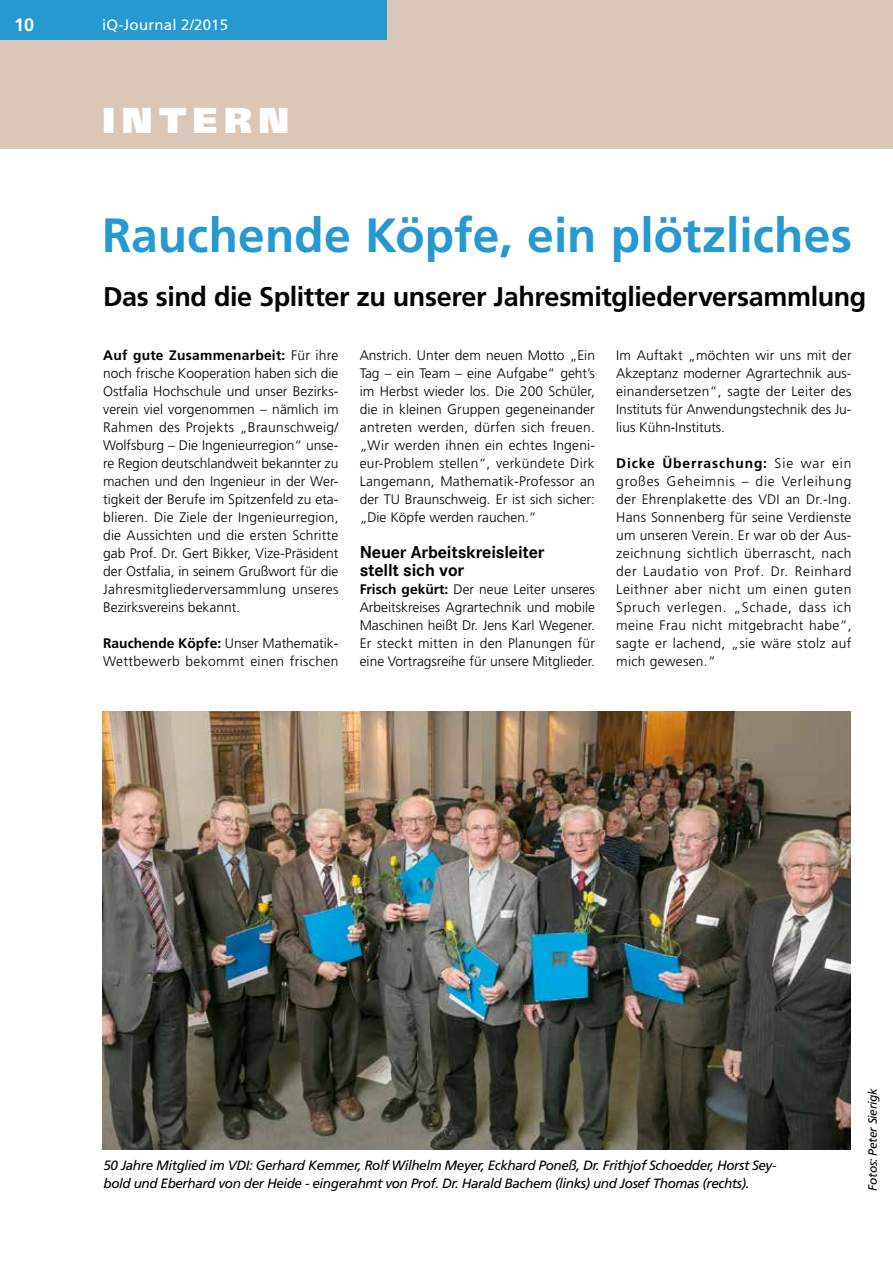
<style>
.page{position:relative;width:893px;height:1263px;background:#fff}
.page>*{position:absolute;margin:0;border:0;box-sizing:border-box;transform-origin:0 0}
.t1{font:700 48px "Frutiger";color:#2699d1}
.t2{font:900 36px "Frutiger";letter-spacing:.18em;color:#fff}
.t3{font:700 27px "Frutiger";letter-spacing:-.015em;color:#000}
.t4{font:700 18px/18px "Corporate S";letter-spacing:-.01em;color:#000}
.t5{font:700 18px "Frutiger";color:#fff}
.t6{font:15px "Frutiger";letter-spacing:.015em;color:#fff}
.t7{font:300 13.8px/18px "Frutiger";color:#000;text-align:justify}
.t8{font:300 13.8px/18px "Frutiger";letter-spacing:.025em;color:#000}
.t9{font:italic 13.5px/18px "Frutiger";letter-spacing:-.03em;color:#000}
.t10{font:italic 12px "Frutiger";letter-spacing:-.02em;color:#000}
.s1{font-weight:700}
</style>
<div class="page">
<div style="left:0;top:0;width:893px;height:149px;background:#dbc7b7"></div>
<div style="left:0;top:0;width:387px;height:39px;background:#2699d1"></div>
<img style="left:102px;top:711px;width:748px;height:439px">
<h3 class="t5" style="left:14px;top:14px;width:22px">10</h3>
<p class="t6" style="left:102px;top:16px;width:128px">iQ-Journal 2/2015</p>
<h2 class="t2" style="left:102px;top:99px;width:189px">INTERN</h2>
<h1 class="t1" style="left:102px;top:207px;width:751px">Rauchende Köpfe, ein plötzliches</h1>
<h3 class="t3" style="left:103px;top:281px;width:765px">Das sind die Splitter zu unserer Jahresmitgliederversammlung</h3>
<p class="t7" style="left:103px;top:346px;width:237px"><span class="s1">Auf gute Zusammenarbeit:</span> Für ihre noch frische Kooperation haben sich die Ostfalia Hochschule und unser Bezirks&shy;verein viel vorgenommen – nämlich im Rahmen des Projekts „Braunschweig/ Wolfsburg – Die Ingenieurregion“ unse&shy;re Region deutschlandweit bekannter zu machen und den Ingenieur in der Wer&shy;tigkeit der Berufe im Spitzenfeld zu eta&shy;blieren. Die Ziele der Ingenieurregion, die Aussichten und die ersten Schritte gab Prof. Dr. Gert Bikker, Vize-Präsident der Ostfalia, in seinem Grußwort für die Jahresmitgliederversammlung unseres Bezirksvereins bekannt.</p>
<p class="t8" style="left:103px;top:634px;width:237px"><span class="s1">Rauchende Köpfe:</span> Unser Mathematik-<br>Wettbewerb bekommt einen frischen</p>
<p class="t7" style="left:360px;top:346px;width:237px">Anstrich. Unter dem neuen Motto „Ein Tag – ein Team – eine Aufgabe“ geht’s im Herbst wieder los. Die 200 Schüler, die in kleinen Gruppen gegeneinander antreten werden, dürfen sich freuen. „Wir werden ihnen ein echtes Ingeni&shy;eur-Problem stellen“, verkündete Dirk Langemann, Mathematik-Professor an der TU Braunschweig. Er ist sich sicher: „Die Köpfe werden rauchen.“</p>
<h3 class="t4" style="left:360px;top:543px;width:186px">Neuer Arbeitskreisleiter stellt sich vor</h3>
<p class="t7" style="left:360px;top:580px;width:237px"><span class="s1">Frisch gekürt:</span> Der neue Leiter unseres Arbeitskreises Agrartechnik und mobile Maschinen heißt Dr. Jens Karl Wegener.<br>Er steckt mitten in den Planungen für eine Vortragsreihe für unsere Mitglieder.</p>
<p class="t7" style="left:616px;top:346px;width:237px">Im Auftakt „möchten wir uns mit der Akzeptanz moderner Agrartechnik aus&shy;einandersetzen“, sagte der Leiter des Instituts für Anwendungstechnik des Ju&shy;lius Kühn-Instituts.</p>
<p class="t7" style="left:616px;top:454px;width:237px"><span class="s1">Dicke Überraschung:</span> Sie war ein großes Geheimnis – die Verleihung der Ehrenplakette des VDI an Dr.-Ing.<br>Hans Sonnenberg für seine Verdienste um unseren Verein. Er war ob der Aus&shy;zeichnung sichtlich überrascht, nach der Laudatio von Prof. Dr. Reinhard Leithner aber nicht um einen guten Spruch verlegen. „Schade, dass ich meine Frau nicht mitgebracht habe“, sagte er lachend, „sie wäre stolz auf mich gewesen.“</p>
<p class="t9" style="left:103px;top:1156px;width:674px">50 Jahre Mitglied im VDI: Gerhard Kemmer, Rolf Wilhelm Meyer, Eckhard Poneß, Dr. Frithjof Schoedder, Horst Sey&shy;bold und Eberhard von der Heide - eingerahmt von Prof. Dr. Harald Bachem (links) und Josef Thomas (rechts).</p>
<p class="t10" style="left:866px;top:1191px;width:104px;rotate:-90deg">Fotos: Peter Sierigk</p>
</div>
